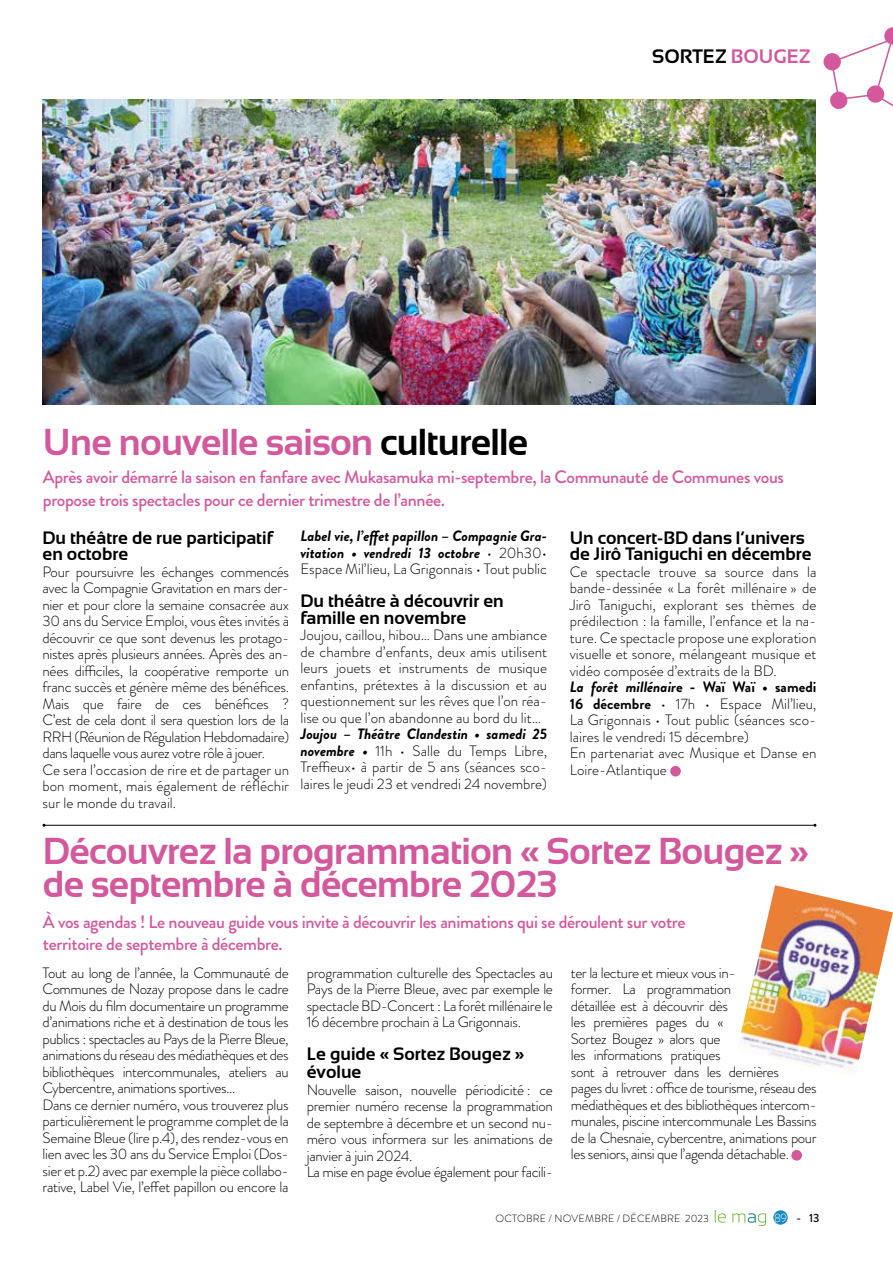
<style>
.page{position:relative;width:893px;height:1263px;background:#fff}
.page>*{position:absolute;margin:0;border:0;box-sizing:border-box;transform-origin:0 0}
.t1{font:700 37.5px/33px "Sansation";letter-spacing:-.02em;color:#d3589c}
.t2{font:700 19.5px "Sansation";color:#000}
.t3{font:500 18px/22.5px "Brandon Grotesque";letter-spacing:-.02em;color:#d3589c}
.t4{font:700 18px/16.5px "Sansation";color:#000}
.t5{font:300 15px/16.5px "Brandon Grotesque";letter-spacing:-.02em;color:#000}
.t6{font:300 15px/16.5px "Brandon Grotesque";color:#000}
.t7{font:italic 700 15px/16.5px "Brandon Grotesque";color:#000;text-align:justify}
.t8{font:500 12px "Brandon Grotesque";color:#000}
.t9{font:300 10.5px "Brandon Grotesque";letter-spacing:.02em;color:#000}
.s1{color:#d3589c}
.s2{color:#000}
.s3{font-weight:300;font-style:normal}
.s4{font-weight:700;font-style:italic}
.s5{font-weight:700}
.s6{font-weight:300;color:#fff}
</style>
<div class="page">
<div style="left:823px;top:53px;width:18px;height:17px;background:#d3589c;border-radius:50%"></div>
<svg style="left:829px;top:27px;width:64px;height:82px"></svg>
<div style="left:773px;top:1210px;width:15px;height:15px;background:#178ac3;border-radius:50%"></div>
<svg style="left:715px;top:1210px;width:51px;height:16px"></svg>
<hr style="left:44px;top:825px;width:771px;height:1px;background:#000">
<div style="left:670px;top:766px;width:11px;height:10px;background:#d3589c;border-radius:50%"></div>
<div style="left:791px;top:1150px;width:11px;height:10px;background:#d3589c;border-radius:50%"></div>
<img style="left:43px;top:100px;width:772px;height:305px">
<img style="left:741px;top:885px;width:152px;height:185px">
<h2 class="t2" style="left:652px;top:45px;width:160px">SORTEZ <span class="s1">BOUGEZ</span></h2>
<h1 class="t1" style="left:43px;top:425px;width:487px">Une nouvelle saison <span class="s2">culturelle</span></h1>
<p class="t3" style="left:43px;top:466px;width:743px">Après avoir démarré la saison en fanfare avec Mukasamuka mi-septembre, la Communauté de Communes vous propose trois spectacles pour ce dernier trimestre de l’année.</p>
<p class="t4" style="left:43px;top:529px;width:232px">Du théâtre de rue participatif en octobre</p>
<p class="t5" style="left:43px;top:564px;width:248px">Pour poursuivre les échanges commencés avec la Compagnie Gravitation en mars der&shy;nier et pour clore la semaine consacrée aux 30 ans du Service Emploi, vous êtes invités à découvrir ce que sont devenus les protago&shy;nistes après plusieurs années. Après des an&shy;nées difficiles, la coopérative remporte un franc succès et génère même des bénéfices.<br>Mais que faire de ces bénéfices ?<br>C’est de cela dont il sera question lors de la RRH (Réunion de Régulation Hebdomadaire) dans laquelle vous aurez votre rôle à jouer.<br>Ce sera l’occasion de rire et de partager un bon moment, mais également de réfléchir sur le monde du travail.</p>
<p class="t7" style="left:300px;top:528px;width:248px">Label vie, l’effet papillon – Compagnie Gra&shy;vitation • vendredi 13 octobre <span class="s3">• 20h30• Espace Mil’lieu, La Grigonnais • Tout public</span></p>
<p class="t4" style="left:300px;top:593px;width:205px">Du théâtre à découvrir en famille en novembre</p>
<p class="t5" style="left:300px;top:627px;width:248px;text-align:justify">Joujou, caillou, hibou… Dans une ambiance de chambre d’enfants, deux amis utilisent leurs jouets et instruments de musique enfantins, prétextes à la discussion et au questionnement sur les rêves que l’on réa&shy;lise ou que l’on abandonne au bord du lit…</p>
<p class="t5" style="left:300px;top:726px;width:248px;text-align:justify"><span class="s4">Joujou – Théâtre Clandestin • samedi 25 novembre •</span> 11h • Salle du Temps Libre, Treffieux• à partir de 5 ans (séances sco&shy;laires le jeudi 23 et vendredi 24 novembre)</p>
<p class="t4" style="left:570px;top:529px;width:243px">Un concert-BD dans l’univers de Jirô Taniguchi en décembre</p>
<p class="t6" style="left:570px;top:564px;width:248px">Ce spectacle trouve sa source dans la bande-dessinée « La forêt millénaire » de Jirô Taniguchi, explorant ses thèmes de prédilection : la famille, l’enfance et la na&shy;ture. Ce spectacle propose une exploration visuelle et sonore, mélangeant musique et vidéo composée d’extraits de la BD.<br><span class="s4">La forêt millénair</span><span class="s5">e - Waï Waï • samedi 16 décembre</span> • 17h • Espace Mil’lieu, La Grigonnais • Tout public (séances sco&shy;laires le vendredi 15 décembre)<br>En partenariat avec Musique et Danse en Loire-Atlantique</p>
<h1 class="t1" style="left:43px;top:834px;width:768px">Découvrez la programmation « Sortez Bougez » de septembre à décembre 2023</h1>
<p class="t3" style="left:43px;top:910px;width:644px">À vos agendas ! Le nouveau guide vous invite à découvrir les animations qui se déroulent sur votre territoire de septembre à décembre.</p>
<p class="t5" style="left:43px;top:964px;width:248px">Tout au long de l’année, la Communauté de Communes de Nozay propose dans le cadre du Mois du film documentaire un programme d’animations riche et à destination de tous les publics : spectacles au Pays de la Pierre Bleue, animations du réseau des médiathèques et des bibliothèques intercommunales, ateliers au Cybercentre, animations sportives…<br>Dans ce dernier numéro, vous trouverez plus particulièrement le programme complet de la Semaine Bleue (lire p.4), des rendez-vous en lien avec les 30 ans du Service Emploi (Dos&shy;sier et p.2) avec par exemple la pièce collabo&shy;rative, Label Vie, l’effet papillon ou encore la</p>
<p class="t5" style="left:307px;top:964px;width:248px;text-align:justify">programmation culturelle des Spectacles au Pays de la Pierre Bleue, avec par exemple le spectacle BD-Concert : La forêt millénaire le 16 décembre prochain à La Grigonnais.</p>
<p class="t4" style="left:307px;top:1045px;width:219px;line-height:18px">Le guide « Sortez Bougez » évolue</p>
<p class="t5" style="left:307px;top:1081px;width:248px">Nouvelle saison, nouvelle périodicité : ce premier numéro recense la programmation de septembre à décembre et un second nu&shy;méro vous informera sur les animations de janvier à juin 2024.<br>La mise en page évolue également pour facili-</p>
<p class="t5" style="left:571px;top:964px;width:247px">ter la lecture et mieux vous in-<br>former. La programmation<br>détaillée est à découvrir dès<br>les premières pages du «<br>Sortez Bougez » alors que<br>les informations pratiques<br>sont à retrouver dans les dernières<br>pages du livret : office de tourisme, réseau des médiathèques et des bibliothèques intercom&shy;munales, piscine intercommunale Les Bassins de la Chesnaie, cybercentre, animations pour les seniors, ainsi que l’agenda détachable.</p>
<p class="t9" style="left:495px;top:1211px;width:215px">OCTOBRE / NOVEMBRE / DÉCEMBRE 2023</p>
<p class="t8" style="left:774px;top:1210px;width:47px"><span class="s6">89</span> - 13</p>
</div>
